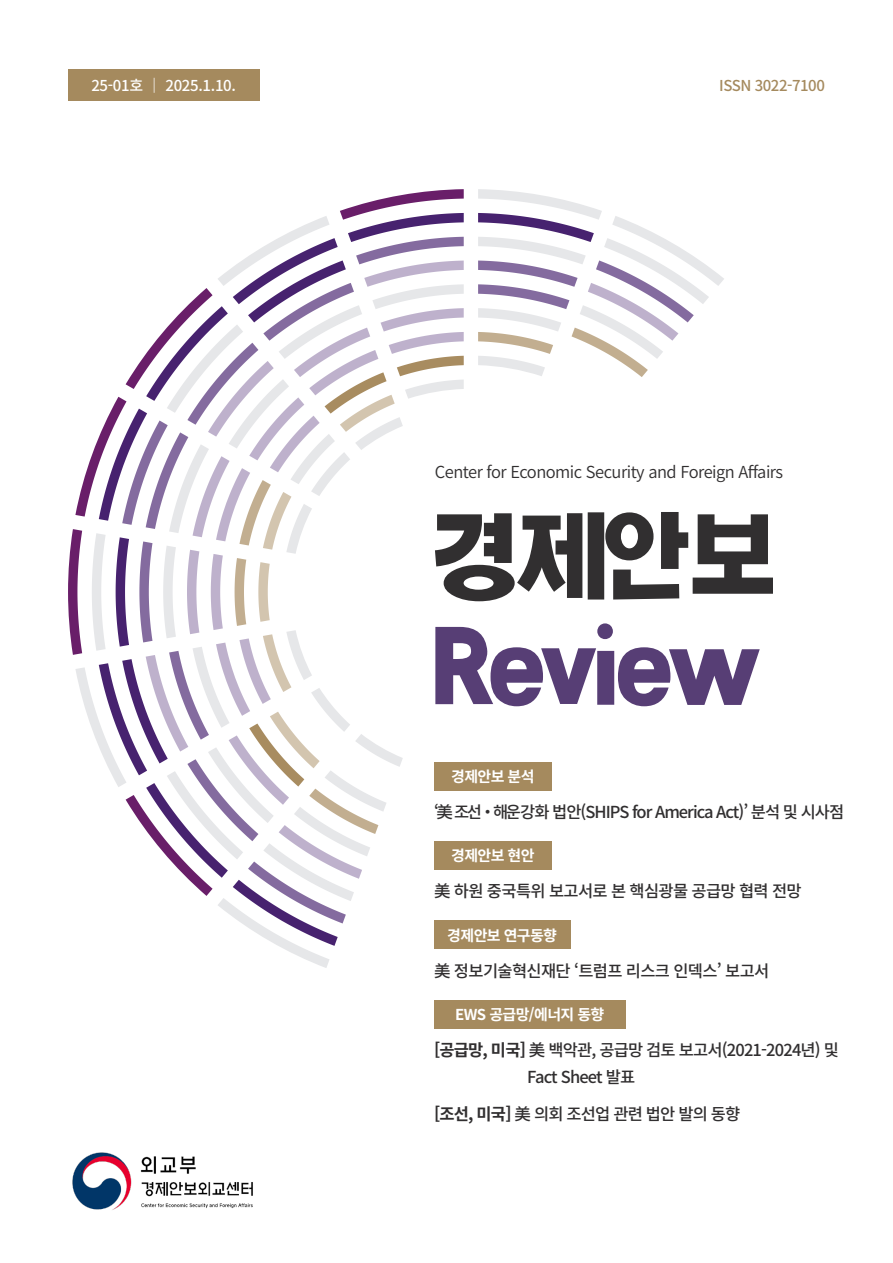
<style>
.page{position:relative;width:893px;height:1263px;background:#fff}
.page>*{position:absolute;margin:0;border:0;box-sizing:border-box;transform-origin:0 0}
.t1{font:700 99px "KOTRA BOLD";letter-spacing:-.115em;color:#573e75}
.t2{font:700 90px "KOTRA BOLD";color:#312f30}
.t3{font:500 16.5px "Noto Sans CJ Kkr";letter-spacing:-.05em;color:#312f30}
.t4{font:600 16.5px "Noto Sans CJ Kkr";letter-spacing:-.03em;color:#312f30}
.t5{font:700 15px "Noto Sans CJ Kkr";letter-spacing:-.04em;color:#fff}
.t6{font:500 15px "Noto Sans CJ Kkr";letter-spacing:-.02em;color:#fff}
.t7{font:500 15px "Noto Sans CJ Kkr";letter-spacing:-.03em;color:#a58a5e}
.s1{font-weight:700}
</style>
<div class="page">
<svg style="left:478px;top:189px;width:246px;height:188px"></svg>
<svg style="left:68px;top:189px;width:396px;height:779px"></svg>
<div style="left:68px;top:69px;width:191px;height:32px;background:#a58a5e"></div>
<div style="left:434px;top:762px;width:118px;height:29px;background:#a58a5e"></div>
<div style="left:434px;top:841px;width:118px;height:29px;background:#a58a5e"></div>
<div style="left:434px;top:920px;width:136px;height:29px;background:#a58a5e"></div>
<div style="left:434px;top:1000px;width:191px;height:28px;background:#a58a5e"></div>
<img style="left:72px;top:1152px;width:181px;height:58px">
<p class="t6" style="left:91px;top:77px;width:146px">25-01호 ｜ 2025.1.10.</p>
<p class="t7" style="left:719px;top:77px;width:107px">ISSN 3022-7100</p>
<p class="t4" style="left:435px;top:462px;width:350px">Center for Economic Security and Foreign Affairs</p>
<p class="t2" style="left:431px;top:502px;width:348px">경제안보</p>
<p class="t1" style="left:431px;top:606px;width:336px">Review</p>
<p class="t5" style="left:451px;top:768px;width:85px">경제안보 분석</p>
<p class="t3" style="left:434px;top:803px;width:412px">‘美 조선‧해운 강화 법안(SHIPS for America Act)’ 분석 및 시사점</p>
<p class="t5" style="left:451px;top:847px;width:85px">경제안보 현안</p>
<p class="t3" style="left:434px;top:882px;width:369px">美 하원 중국특위 보고서로 본 핵심광물 공급망 협력 전망</p>
<p class="t5" style="left:447px;top:927px;width:111px">경제안보 연구동향</p>
<p class="t3" style="left:434px;top:961px;width:337px">美 정보기술혁신재단 ‘트럼프 리스크 인덱스’ 보고서</p>
<p class="t5" style="left:455px;top:1006px;width:151px">EWS 공급망/에너지 동향</p>
<p class="t3" style="left:434px;top:1041px;width:406px"><span class="s1">[공급망, 미국]</span> 美 백악관, 공급망 검토 보고서(2021-2024년) 및</p>
<p class="t3" style="left:527px;top:1068px;width:110px">Fact Sheet 발표</p>
<p class="t3" style="left:434px;top:1105px;width:308px"><span class="s1">[조선, 미국]</span> 美 의회 조선업 관련 법안 발의 동향</p>
</div>
